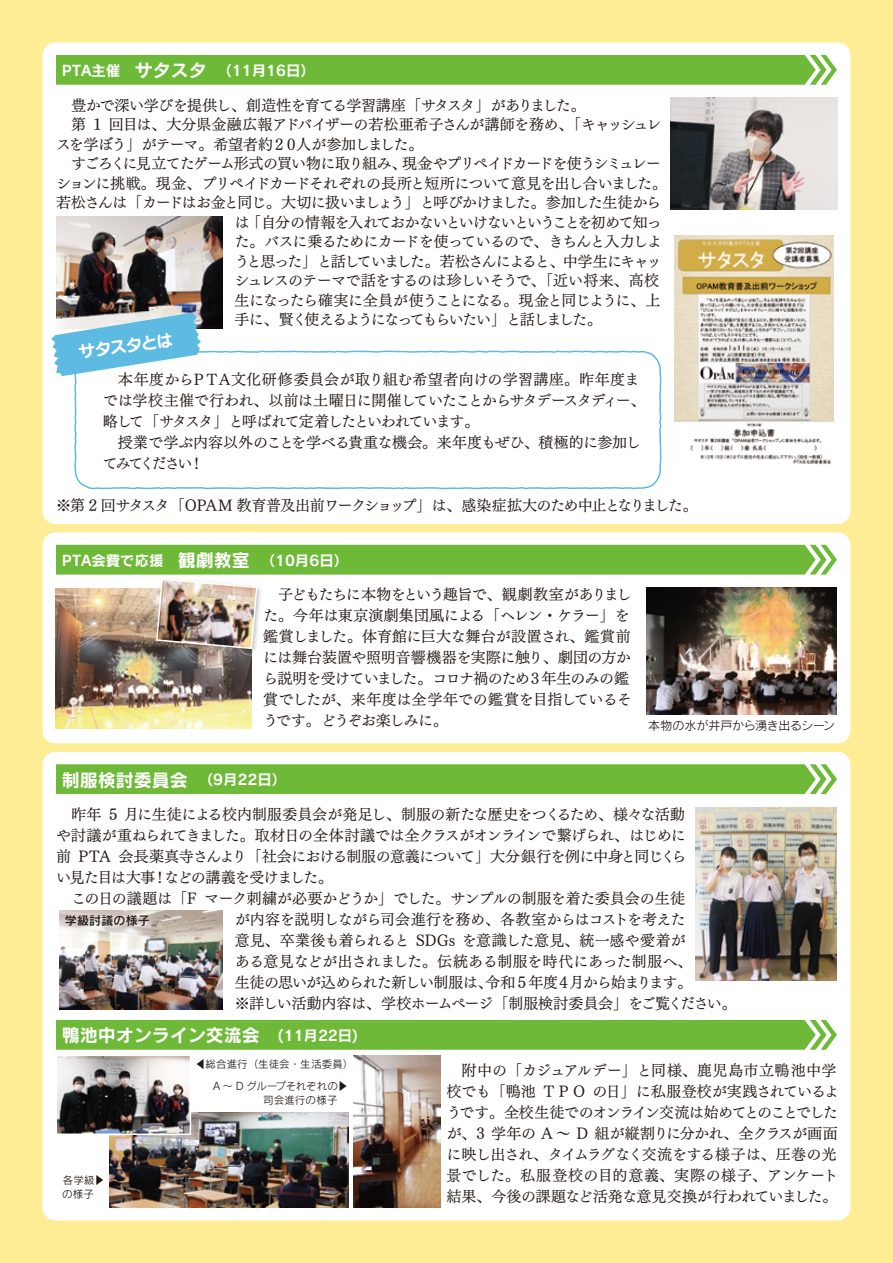
<style>
.page{position:relative;width:893px;height:1263px;background:#ffed95}
.page>*{position:absolute;margin:0;border:0;box-sizing:border-box;transform-origin:0 0}
.t1{font:18px "Rodin Pro B";color:#fff}
.t2{font:16.5px "Seurat Pro B";color:#fff}
.t3{font:15px/21px "UD Mincho Pr 6 N M";letter-spacing:-.05em;color:#221815}
.t4{font:15px/21px "UD Mincho Pr 6 N M";letter-spacing:-.025em;color:#221815}
.t5{font:15px "UD Mincho Pr 6 N M";letter-spacing:-.075em;color:#221815}
.t6{font:15px "UD Mincho Pr 6 N M";letter-spacing:-.08em;color:#221815}
.t7{font:15px "UD Mincho Pr 6 N M";letter-spacing:-.085em;color:#221815}
.t8{font:15px "UD Mincho Pr 6 N M";letter-spacing:-.03em;color:#221815}
.t9{font:15px "UD Mincho Pr 6 N M";letter-spacing:-.005em;color:#221815}
.t10{font:15px "UD Mincho Pr 6 N M";letter-spacing:-.02em;color:#221815}
.t11{font:15px "UD Mincho Pr 6 N M";letter-spacing:-.07em;color:#221815}
.t12{font:15px "UD Mincho Pr 6 N M";letter-spacing:-.095em;color:#221815}
.t13{font:15px "UD Mincho Pr 6 N M";letter-spacing:-.125em;color:#221815}
.t14{font:14.4px "Rodin Pro B";color:#fff}
.t15{font:12px "Rodin Pro M";letter-spacing:-.015em;color:#221815}
.t16{font:12px "Rodin Pro DB";letter-spacing:.015em;color:#221815}
.t17{font:10.5px/22px "Rodin Pro M";letter-spacing:.015em;color:#221815}
.s1{font-size:18px}
.s2{font-size:14.4px}
</style>
<div class="page">
<div style="left:43px;top:752px;width:807px;height:468px;background:#fff;border-radius:13px"></div>
<div style="left:43px;top:532px;width:807px;height:211px;background:#fff;border-radius:13px"></div>
<div style="left:43px;top:43px;width:807px;height:481px;background:#fff;border-radius:13px"></div>
<div style="left:56px;top:764px;width:781px;height:30px;background:#6eba38"></div>
<div style="left:56px;top:1020px;width:781px;height:30px;background:#6eba38"></div>
<div style="left:56px;top:55px;width:781px;height:30px;background:#6eba38"></div>
<img style="left:671px;top:97px;width:166px;height:113px">
<img style="left:56px;top:217px;width:166px;height:112px">
<img style="left:674px;top:236px;width:159px;height:229px">
<img style="left:56px;top:650px;width:196px;height:78px">
<img style="left:141px;top:650px;width:114px;height:9px">
<svg style="left:56px;top:545px;width:781px;height:105px"></svg>
<img style="left:646px;top:588px;width:191px;height:126px">
<img style="left:59px;top:911px;width:163px;height:98px">
<img style="left:695px;top:807px;width:142px;height:173px">
<img style="left:110px;top:1112px;width:238px;height:95px">
<img style="left:59px;top:1057px;width:129px;height:75px">
<div style="left:56px;top:1054px;width:135px;height:81px;border:2px solid #fff"></div>
<img style="left:353px;top:1055px;width:88px;height:152px">
<svg style="left:74px;top:350px;width:588px;height:140px"></svg>
<svg style="left:51px;top:313px;width:150px;height:63px"></svg>
<p class="t14" style="left:62px;top:61px;width:254px">PTA主催　<span class="s1">サタスタ　</span>（11月16日）</p>
<p class="t3" style="left:56px;top:93px;width:531px">　豊かで深い学びを提供し、創造性を育てる学習講座「サタスタ」がありました。</p>
<p class="t3" style="left:56px;top:113px;width:607px">　第 1 回目は、大分県金融広報アドバイザーの若松亜希子さんが講師を務め、「キャッシュレ</p>
<p class="t5" style="left:56px;top:131px;width:369px">スを学ぼう」がテーマ。希望者約２０人が参加しました。</p>
<p class="t7" style="left:56px;top:150px;width:606px">　すごろくに見立てたゲーム形式の買い物に取り組み、現金やプリペイドカードを使うシミュレー</p>
<p class="t3" style="left:56px;top:171px;width:613px">ションに挑戦。現金、プリペイドカードそれぞれの長所と短所について意見を出し合いました。</p>
<p class="t5" style="left:56px;top:189px;width:607px">若松さんは「カードはお金と同じ。大切に扱いましょう」と呼びかけました。参加した生徒から</p>
<p class="t11" style="left:234px;top:209px;width:429px">は「自分の情報を入れておかないといけないということを初めて知っ</p>
<p class="t3" style="left:234px;top:230px;width:429px">た。バスに乗るためにカードを使っているので、きちんと入力しよ</p>
<p class="t12" style="left:234px;top:248px;width:428px">うと思った」と話していました。若松さんによると、中学生にキャッ</p>
<p class="t3" style="left:234px;top:269px;width:426px">シュレスのテーマで話をするのは珍しいそうで、「近い将来、高校</p>
<p class="t5" style="left:234px;top:287px;width:427px">生になったら確実に全員が使うことになる。現金と同じように、上</p>
<p class="t13" style="left:234px;top:306px;width:369px">手に、賢く使えるようになってもらいたい」と話しました。</p>
<p class="t2" style="left:77px;top:341px;width:96px;rotate:-8deg">サタスタとは</p>
<p class="t3" style="left:103px;top:368px;width:544px">　本年度からＰＴＡ文化研修委員会が取り組む希望者向けの学習講座。昨年度までは学校主催で行われ、以前は土曜日に開催していたことからサタデースタディー、略して「サタスタ」と呼ばれて定着したといわれています。</p>
<p class="t4" style="left:103px;top:431px;width:539px;text-indent:15px">授業で学ぶ内容以外のことを学べる貴重な機会。来年度もぜひ、積極的に参加してみてください！</p>
<p class="t6" style="left:56px;top:492px;width:643px">※第 2 回サタスタ「OPAM 教育普及出前ワークショップ」は、感染症拡大のため中止となりました。</p>
<p class="t14" style="left:62px;top:551px;width:288px">PTA会費で応援　<span class="s1">観劇教室　</span>（10月6日）</p>
<p class="t3" style="left:263px;top:583px;width:370px">　子どもたちに本物をという趣旨で、観劇教室がありました。今年は東京演劇集団風による「ヘレン・ケラー」を鑑賞しました。体育館に巨大な舞台が設置され、鑑賞前には舞台装置や照明音響機器を実際に触り、劇団の方から説明を受けていました。コロナ禍のため３年生のみの鑑賞でしたが、来年度は全学年での鑑賞を目指しているそうです。どうぞお楽しみに。</p>
<p class="t15" style="left:648px;top:718px;width:188px">本物の水が井戸から湧き出るシーン</p>
<p class="t1" style="left:62px;top:768px;width:226px">制服検討委員会　<span class="s2">（9月22日）</span></p>
<p class="t4" style="left:56px;top:803px;width:631px">　昨年 5 月に生徒による校内制服委員会が発足し、制服の新たな歴史をつくるため、様々な活動</p>
<p class="t3" style="left:56px;top:824px;width:631px">や討議が重ねられてきました。取材日の全体討議では全クラスがオンラインで繋げられ、はじめに</p>
<p class="t3" style="left:56px;top:845px;width:632px">前 PTA 会長薬真寺さんより「社会における制服の意義について」大分銀行を例に中身と同じくら</p>
<p class="t3" style="left:56px;top:866px;width:279px">い見た目は大事！などの講義を受けました。</p>
<p class="t4" style="left:56px;top:887px;width:631px">　この日の議題は「F マーク刺繍が必要かどうか」でした。サンプルの制服を着た委員会の生徒</p>
<p class="t8" style="left:235px;top:906px;width:452px">が内容を説明しながら司会進行を務め、各教室からはコストを考えた</p>
<p class="t9" style="left:235px;top:927px;width:452px">意見、卒業後も着られると SDGs を意識した意見、統一感や愛着が</p>
<p class="t10" style="left:235px;top:948px;width:459px">ある意見などが出されました。伝統ある制服を時代にあった制服へ、</p>
<p class="t3" style="left:235px;top:971px;width:459px">生徒の思いが込められた新しい制服は、令和 5 年度4月から始まります。</p>
<p class="t3" style="left:235px;top:992px;width:504px">※詳しい活動内容は、学校ホームページ「制服検討委員会」をご覧ください。</p>
<p class="t1" style="left:62px;top:1024px;width:298px">鴨池中オンライン交流会　<span class="s2">(11月22日)</span></p>
<p class="t4" style="left:446px;top:1058px;width:394px">　附中の「カジュアルデー」と同様、鹿児島市立鴨池中学校でも「鴨池 T P O の日」に私服登校が実践されているようです。全校生徒でのオンライン交流は始めてとのことでしたが、3 学年の A ～ D 組が縦割りに分かれ、全クラスが画面に映し出され、タイムラグなく交流をする様子は、圧巻の光景でした。私服登校の目的意義、実際の様子、アンケート結果、今後の課題など活発な意見交換が行われていました。</p>
<p class="t16" style="left:65px;top:912px;width:87px">学級討議の様子</p>
<p class="t17" style="left:213px;top:1053px;width:142px;text-indent:-18px">◀総合進行（生徒会・生活委員）<br>A ～ D グループそれぞれの▶</p>
<p class="t17" style="left:263px;top:1088px;width:86px">司会進行の様子　</p>
<p class="t17" style="left:62px;top:1173px;width:44px;line-height:13.5px">各学級▶の様子　</p>
</div>
